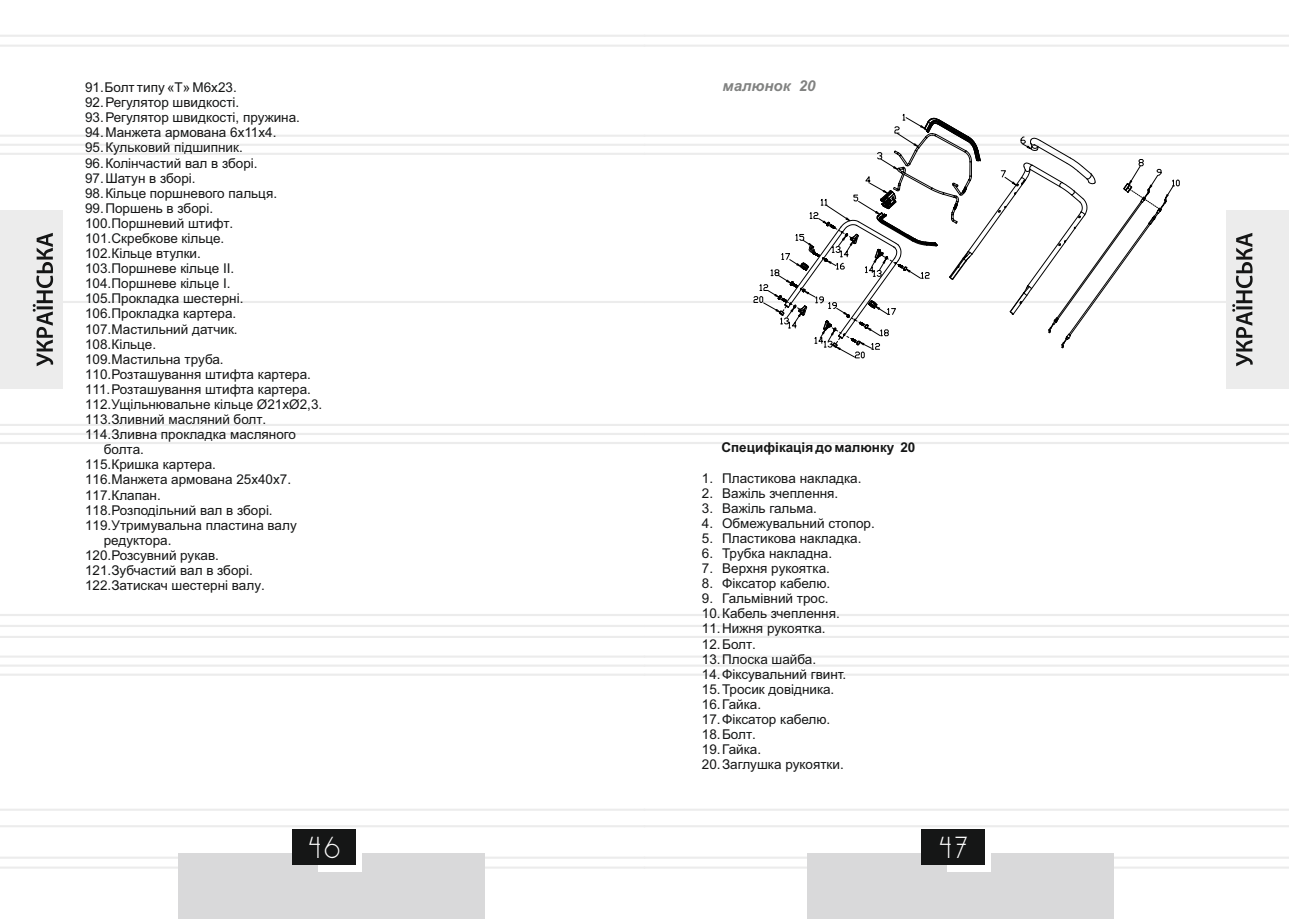
<style>
.page{position:relative;width:1289px;height:919px;background:#fff}
.page>*{position:absolute;margin:0;border:0;box-sizing:border-box;transform-origin:0 0}
.t1{font:26.25px "DS Standart Cyr";color:#fff}
.t2{font:italic 700 15px "Arial";color:#818281}
.t3{font:13.5px "Arial";color:#151616}
.t4{font:700 13.5px "Arial";color:#151616}
</style>
<div class="page">
<hr style="left:644px;top:424px;width:644px;height:2px;background:#ececec">
<hr style="left:644px;top:442px;width:644px;height:2px;background:#ececec">
<hr style="left:644px;top:614px;width:644px;height:2px;background:#ececec">
<hr style="left:644px;top:635px;width:644px;height:3px;background:#ececec">
<hr style="left:644px;top:655px;width:644px;height:2px;background:#ececec">
<hr style="left:644px;top:673px;width:644px;height:2px;background:#ececec">
<hr style="left:644px;top:856px;width:644px;height:2px;background:#ececec">
<hr style="left:644px;top:866px;width:644px;height:2px;background:#ececec">
<hr style="left:644px;top:35px;width:644px;height:2px;background:#ececec">
<hr style="left:644px;top:45px;width:644px;height:2px;background:#ececec">
<hr style="left:644px;top:808px;width:644px;height:2px;background:#ececec">
<hr style="left:644px;top:825px;width:644px;height:2px;background:#ececec">
<hr style="left:0;top:424px;width:644px;height:2px;background:#ececec">
<hr style="left:0;top:433px;width:1288px;height:2px;background:#ececec">
<hr style="left:0;top:442px;width:644px;height:2px;background:#ececec">
<hr style="left:0;top:614px;width:644px;height:2px;background:#ececec">
<hr style="left:0;top:625px;width:1288px;height:2px;background:#ececec">
<hr style="left:0;top:635px;width:644px;height:3px;background:#ececec">
<hr style="left:0;top:655px;width:644px;height:2px;background:#ececec">
<hr style="left:0;top:664px;width:1288px;height:3px;background:#f1f1f1">
<hr style="left:0;top:673px;width:644px;height:2px;background:#ececec">
<hr style="left:0;top:856px;width:644px;height:2px;background:#ececec">
<hr style="left:0;top:866px;width:644px;height:2px;background:#ececec">
<hr style="left:0;top:35px;width:644px;height:2px;background:#ececec">
<hr style="left:0;top:45px;width:644px;height:2px;background:#ececec">
<hr style="left:0;top:808px;width:644px;height:2px;background:#ececec">
<hr style="left:0;top:825px;width:644px;height:2px;background:#ececec">
<div style="left:0;top:210px;width:62px;height:179px;background:#ececec"></div>
<div style="left:178px;top:853px;width:307px;height:65px;background:#d9d9da"></div>
<div style="left:318px;top:832px;width:44px;height:39px;background:#fff"></div>
<div style="left:292px;top:829px;width:64px;height:36px;background:#151616"></div>
<div style="left:1226px;top:210px;width:62px;height:179px;background:#ececec"></div>
<div style="left:807px;top:853px;width:306px;height:65px;background:#d9d9da"></div>
<div style="left:946px;top:832px;width:44px;height:39px;background:#fff"></div>
<div style="left:920px;top:829px;width:64px;height:36px;background:#151616"></div>
<svg style="left:0;top:113px;width:1288px;height:253px"></svg>
<p class="t3" style="left:85px;top:82px;width:153px">91. Болт типу «Т» M6х23.</p>
<p class="t2" style="left:722px;top:80px;width:94px">малюнок 20</p>
<p class="t3" style="left:85px;top:97px;width:156px">92. Регулятор швидкості.</p>
<p class="t3" style="left:85px;top:112px;width:216px">93. Регулятор швидкості, пружина.</p>
<p class="t3" style="left:85px;top:127px;width:193px">94. Манжета армована 6х11х4.</p>
<p class="t3" style="left:85px;top:143px;width:159px">95. Кульковий підшипник.</p>
<p class="t3" style="left:85px;top:158px;width:174px">96. Колінчастий вал в зборі.</p>
<p class="t3" style="left:85px;top:173px;width:112px">97. Шатун в зборі.</p>
<p class="t3" style="left:85px;top:188px;width:193px">98. Кільце поршневого пальця.</p>
<p class="t3" style="left:85px;top:203px;width:130px">99. Поршень в зборі.</p>
<p class="t3" style="left:85px;top:218px;width:150px">100. Поршневий штифт.</p>
<p class="t3" style="left:85px;top:233px;width:141px">101. Скребкове кільце.</p>
<p class="t3" style="left:85px;top:248px;width:117px">102. Кільце втулки.</p>
<p class="t3" style="left:85px;top:263px;width:151px">103. Поршневе кільце II.</p>
<p class="t3" style="left:85px;top:278px;width:147px">104. Поршневе кільце I.</p>
<p class="t3" style="left:85px;top:293px;width:160px">105. Прокладка шестерні.</p>
<p class="t3" style="left:85px;top:308px;width:153px">106. Прокладка картера.</p>
<p class="t3" style="left:85px;top:324px;width:154px">107. Мастильний датчик.</p>
<p class="t3" style="left:85px;top:339px;width:73px">108. Кільце.</p>
<p class="t3" style="left:85px;top:354px;width:140px">109. Мастильна труба.</p>
<p class="t3" style="left:85px;top:369px;width:227px">110. Розташування штифта картера.</p>
<p class="t3" style="left:85px;top:384px;width:227px">111. Розташування штифта картера.</p>
<p class="t3" style="left:85px;top:399px;width:239px">112. Ущільнювальне кільце Ø21хØ2,3.</p>
<p class="t3" style="left:85px;top:414px;width:183px">113. Зливний масляний болт.</p>
<p class="t3" style="left:85px;top:429px;width:212px">114. Зливна прокладка масляного</p>
<p class="t3" style="left:104px;top:444px;width:42px">болта.</p>
<p class="t3" style="left:85px;top:459px;width:132px">115. Кришка картера.</p>
<p class="t3" style="left:85px;top:474px;width:208px">116. Манжета армована 25х40х7.</p>
<p class="t3" style="left:85px;top:489px;width:77px">117. Клапан.</p>
<p class="t3" style="left:85px;top:504px;width:189px">118. Розподільний вал в зборі.</p>
<p class="t3" style="left:85px;top:520px;width:213px">119. Утримувальна пластина валу</p>
<p class="t3" style="left:104px;top:535px;width:69px">редуктора.</p>
<p class="t3" style="left:85px;top:550px;width:135px">120. Розсувний рукав.</p>
<p class="t3" style="left:85px;top:565px;width:169px">121. Зубчастий вал в зборі.</p>
<p class="t3" style="left:85px;top:580px;width:181px">122. Затискач шестерні валу.</p>
<p class="t4" style="left:721px;top:442px;width:195px">Специфікація до малюнку 20</p>
<p class="t3" style="left:702px;top:472px;width:161px">1. Пластикова накладка.</p>
<p class="t3" style="left:702px;top:487px;width:138px">2. Важіль зчеплення.</p>
<p class="t3" style="left:702px;top:503px;width:117px">3. Важіль гальма.</p>
<p class="t3" style="left:702px;top:518px;width:174px">4. Обмежувальний стопор.</p>
<p class="t3" style="left:702px;top:533px;width:161px">5. Пластикова накладка.</p>
<p class="t3" style="left:702px;top:548px;width:132px">6. Трубка накладна.</p>
<p class="t3" style="left:702px;top:563px;width:130px">7. Верхня рукоятка.</p>
<p class="t3" style="left:702px;top:578px;width:130px">8. Фіксатор кабелю.</p>
<p class="t3" style="left:702px;top:593px;width:128px">9. Гальмівний трос.</p>
<p class="t3" style="left:702px;top:608px;width:139px">10. Кабель зчеплення.</p>
<p class="t3" style="left:702px;top:623px;width:125px">11. Нижня рукоятка.</p>
<p class="t3" style="left:702px;top:638px;width:56px">12. Болт.</p>
<p class="t3" style="left:702px;top:653px;width:116px">13. Плоска шайба.</p>
<p class="t3" style="left:702px;top:668px;width:146px">14. Фіксувальний гвинт.</p>
<p class="t3" style="left:702px;top:684px;width:134px">15. Тросик довідника.</p>
<p class="t3" style="left:702px;top:699px;width:61px">16. Гайка.</p>
<p class="t3" style="left:702px;top:714px;width:130px">17. Фіксатор кабелю.</p>
<p class="t3" style="left:702px;top:729px;width:56px">18. Болт.</p>
<p class="t3" style="left:702px;top:744px;width:61px">19. Гайка.</p>
<p class="t3" style="left:702px;top:759px;width:143px">20. Заглушка рукоятки.</p>
<h1 class="t1" style="left:309px;top:836px;width:33px">46</h1>
<h1 class="t1" style="left:939px;top:836px;width:30px">47</h1>
</div>
